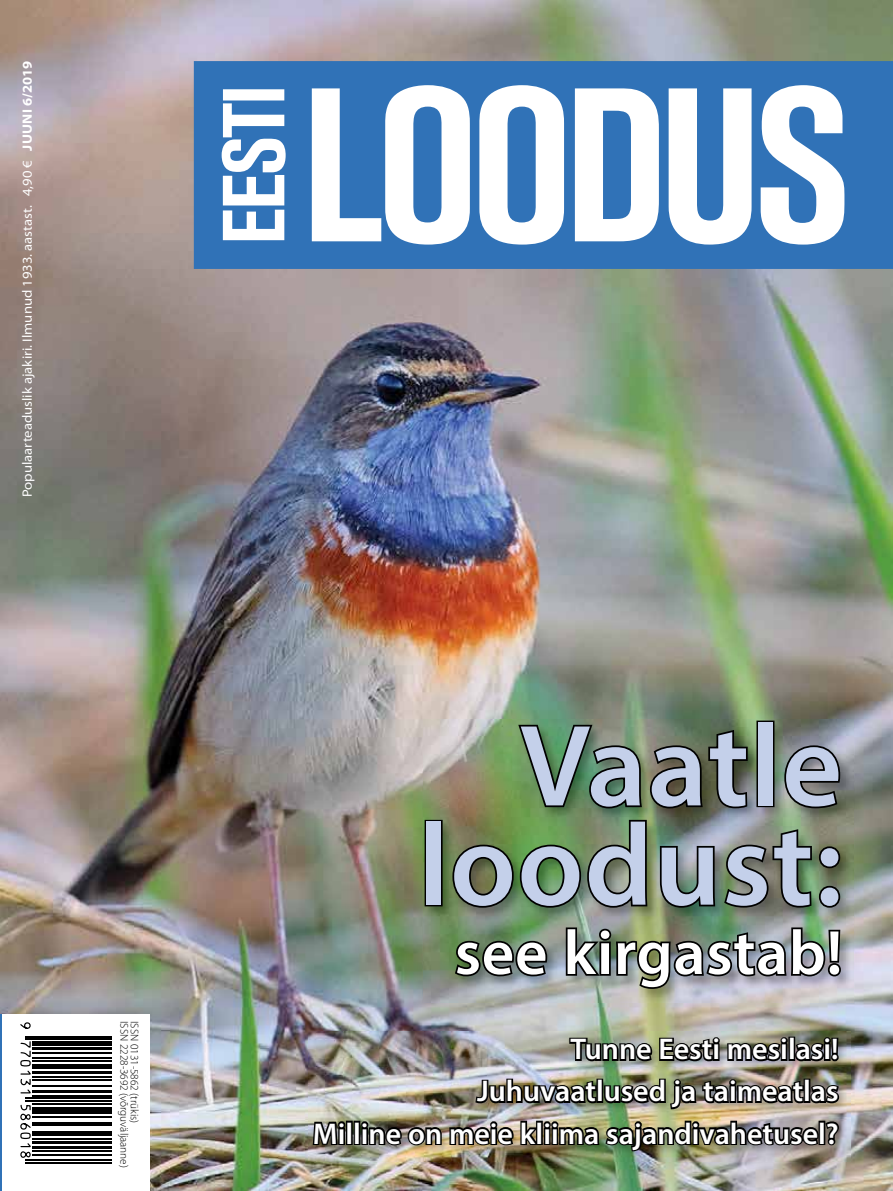
<style>
.page{position:relative;width:893px;height:1191px;background:#fff}
.page>*{position:absolute;margin:0;border:0;box-sizing:border-box;transform-origin:0 0}
.t1{font:600 117px/99.3px "Myriad Pro";letter-spacing:.01em;color:#c4d0ea;text-align:right}
.t2{font:600 63px "Myriad Pro";letter-spacing:.01em;color:#fff}
.t3{font:600 30px/42px "Myriad Pro";color:#fff;text-align:right}
.t4{font:semi-expanded 13.5px "Myriad Pro";color:#fff}
.t5{font:300 11.25px "Myriad Pro";letter-spacing:-.005em;color:#000}
.s1{font-weight:700}
</style>
<div class="page">
<img style="left:0;top:0;width:893px;height:1191px">
<div style="left:0;top:1014px;width:150px;height:177px;background:#fff"></div>
<svg style="left:194px;top:61px;width:699px;height:208px;fill:#3072b7"></svg>
<svg style="left:25px;top:1037px;width:87px;height:127px"></svg>
<hr style="left:25px;top:1036px;width:87px;height:1px;background:#000">
<hr style="left:25px;top:1038px;width:87px;height:2px;background:#000">
<hr style="left:32px;top:1041px;width:80px;height:4px;background:#000">
<hr style="left:32px;top:1046px;width:80px;height:3px;background:#000">
<hr style="left:32px;top:1052px;width:80px;height:1px;background:#000">
<hr style="left:32px;top:1057px;width:80px;height:1px;background:#000">
<hr style="left:32px;top:1060px;width:80px;height:1px;background:#000">
<hr style="left:32px;top:1064px;width:80px;height:4px;background:#000">
<hr style="left:32px;top:1070px;width:80px;height:3px;background:#000">
<hr style="left:32px;top:1076px;width:80px;height:1px;background:#000">
<hr style="left:32px;top:1079px;width:80px;height:1px;background:#000">
<hr style="left:32px;top:1085px;width:80px;height:2px;background:#000">
<hr style="left:32px;top:1089px;width:80px;height:3px;background:#000">
<hr style="left:32px;top:1095px;width:80px;height:1px;background:#000">
<hr style="left:25px;top:1097px;width:87px;height:2px;background:#000">
<hr style="left:25px;top:1100px;width:87px;height:1px;background:#000">
<hr style="left:32px;top:1103px;width:80px;height:1px;background:#000">
<hr style="left:32px;top:1107px;width:80px;height:4px;background:#000">
<hr style="left:32px;top:1112px;width:80px;height:1px;background:#000">
<hr style="left:32px;top:1116px;width:80px;height:1px;background:#000">
<hr style="left:32px;top:1121px;width:80px;height:2px;background:#000">
<hr style="left:32px;top:1124px;width:80px;height:2px;background:#000">
<hr style="left:32px;top:1131px;width:80px;height:4px;background:#000">
<hr style="left:32px;top:1138px;width:80px;height:1px;background:#000">
<hr style="left:32px;top:1140px;width:80px;height:3px;background:#000">
<hr style="left:32px;top:1146px;width:80px;height:2px;background:#000">
<hr style="left:32px;top:1150px;width:80px;height:1px;background:#000">
<hr style="left:32px;top:1154px;width:80px;height:1px;background:#000">
<hr style="left:25px;top:1159px;width:87px;height:1px;background:#000">
<hr style="left:25px;top:1162px;width:87px;height:1px;background:#000">
<svg style="left:20px;top:1022px;width:11px;height:7px"></svg>
<svg style="left:20px;top:1040px;width:12px;height:118px"></svg>
<hr style="left:0;top:1014px;width:1px;height:177px;background:#3072b7">
<img style="left:308px;top:1031px;width:542px;height:130px">
<img style="left:311px;top:949px;width:28px;height:197px">
<div style="left:338px;top:1127px;width:7px;height:18px;border:3px solid #000"></div>
<div style="left:338px;top:1121px;width:7px;height:7px;border:3px solid #000;border-radius:50%"></div>
<div style="left:346px;top:1120px;width:7px;height:25px;border:3px solid #000"></div>
<div style="left:354px;top:1120px;width:6px;height:25px;border:3px solid #000"></div>
<div style="left:361px;top:1127px;width:7px;height:18px;border:3px solid #000"></div>
<div style="left:361px;top:1121px;width:7px;height:7px;border:3px solid #000;border-radius:50%"></div>
<img style="left:423px;top:719px;width:431px;height:283px">
<img style="left:516px;top:723px;width:233px;height:87px">
<div style="left:756px;top:720px;width:18px;height:87px;border:3px solid #000"></div>
<svg style="left:783px;top:743px;width:59px;height:67px;background:#606363"></svg>
<div style="left:425px;top:820px;width:18px;height:86px;border:3px solid #000"></div>
<svg style="left:451px;top:843px;width:132px;height:66px;background:#49613e"></svg>
<svg style="left:589px;top:818px;width:60px;height:91px;background:#5c6852"></svg>
<img style="left:658px;top:827px;width:184px;height:82px">
<img style="left:367px;top:925px;width:476px;height:228px">
<p class="t4" style="left:20px;top:497px;width:437px;rotate:-90deg">Populaarteaduslik ajakiri. Ilmunud 1933. aastast. 4,90 € <span class="s1">JUUNI 6/2019</span></p>
<p class="t5" style="left:130px;top:1021px;width:148px;rotate:90deg">ISSN 2228-3692 (võrguväljaanne)</p>
<p class="t5" style="left:141px;top:1021px;width:104px;rotate:90deg">ISSN 0131-5862 (trükis)</p>
<h1 class="t1" style="left:419px;top:713px;width:425px">Vaatle loodust:</h1>
<h2 class="t2" style="left:455px;top:912px;width:389px">see kirgastab!</h2>
<p class="t3" style="left:313px;top:1027px;width:527px">Tunne Eesti mesilasi!<br>Juhuvaatlused ja taimeatlas<br>Milline on meie kliima sajandivahetusel?</p>
</div>
